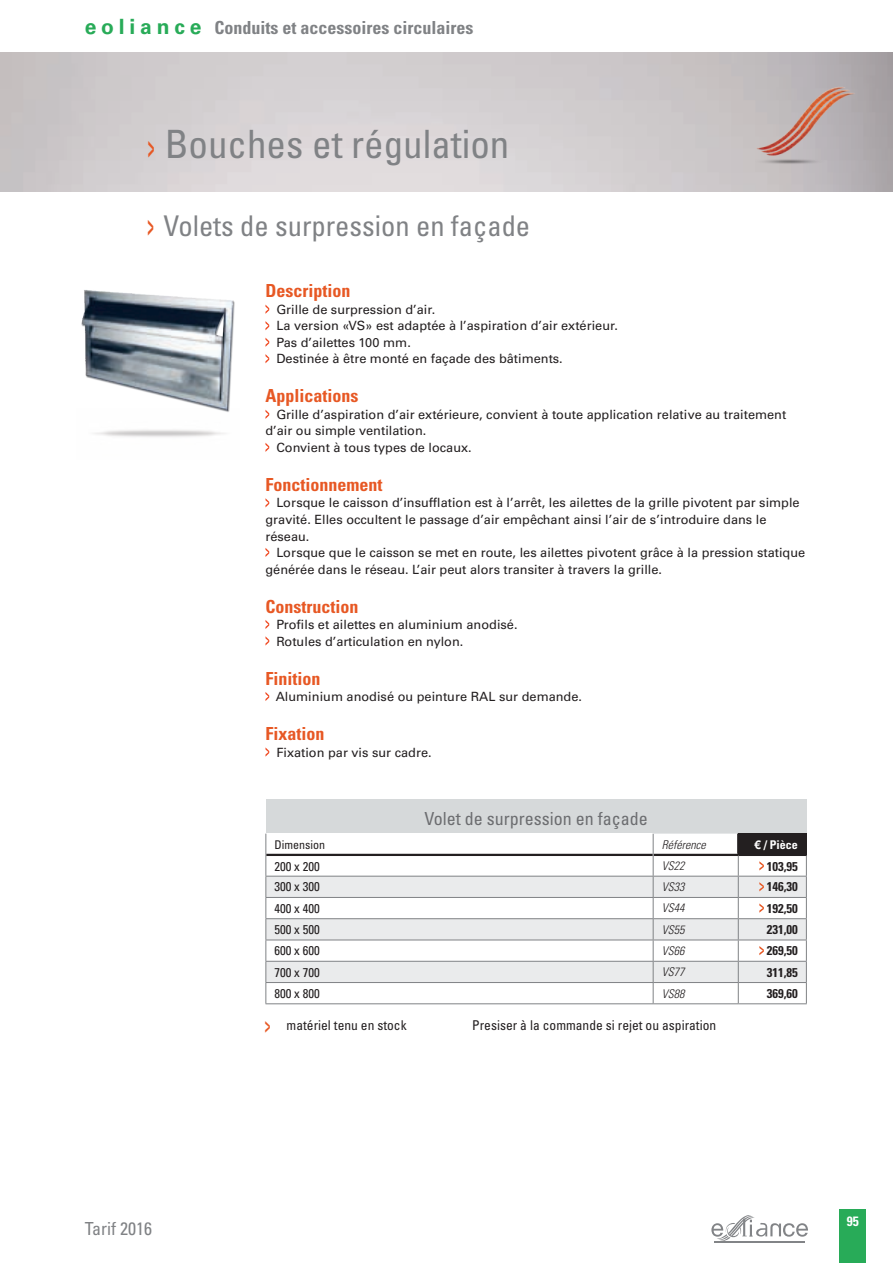
<style>
.page{position:relative;width:893px;height:1263px;background:#fff}
.page>*{position:absolute;margin:0;border:0;box-sizing:border-box;transform-origin:0 0}
.t1{font:condensed 39px "Univers LT Std";color:#808285}
.t2{font:condensed 28.5px "Univers LT Std";color:#808285}
.t3{font:700 condensed 18px "Univers LT Std";color:#e75824}
.t4{font:700 condensed 18px "Univers LT Std";color:#808285}
.t5{font:condensed 18px "Univers LT Std";color:#6c6d70}
.t6{font:condensed 18px "Univers LT Std";color:#808285}
.t7{font:condensed 13.5px "Univers LT Std";color:#231f20}
.t8{font:700 condensed 13.5px "Univers LT Std";color:#fff}
.t9{font:12.75px/16.5px "Univers LT Std";color:#231f20}
.t10{font:condensed 12.75px "Univers LT Std";color:#231f20}
.t11{font:700 condensed 12.75px "Univers LT Std";color:#231f20}
.t12{font:italic 300 condensed 12px "Univers LT Std";color:#231f20}
.t13{font:condensed 12px "Univers LT Std";color:#231f20}
.t14{font:700 condensed 12px "Univers LT Std";color:#fff}
.s1{font-stretch:normal;font-size:21px;color:#28ab58}
.s2{font-family:"Poplar Std";font-stretch:normal;font-size:30px;color:#e75824}
.s3{font-family:"Poplar Std";font-stretch:normal;color:#e75824}
.s4{font-family:"Helvetica Neue LT Pro";font-stretch:normal}
.s5{font-family:"Poplar Std";font-stretch:normal;font-size:21px;color:#e75824}
</style>
<div class="page">
<div style="left:839px;top:1208px;width:26px;height:54px;background:#28ab58"></div>
<svg style="left:711px;top:1215px;width:96px;height:25px"></svg>
<hr style="left:713px;top:1241px;width:91px;height:1px;background:#828487">
<img style="left:738px;top:75px;width:128px;height:104px">
<svg style="left:265px;top:304px;width:4px;height:10px"></svg>
<svg style="left:265px;top:321px;width:4px;height:9px"></svg>
<svg style="left:265px;top:337px;width:4px;height:10px"></svg>
<svg style="left:265px;top:354px;width:4px;height:9px"></svg>
<svg style="left:265px;top:409px;width:4px;height:10px"></svg>
<svg style="left:265px;top:442px;width:4px;height:10px"></svg>
<svg style="left:265px;top:498px;width:4px;height:9px"></svg>
<svg style="left:265px;top:548px;width:4px;height:9px"></svg>
<svg style="left:265px;top:620px;width:4px;height:9px"></svg>
<svg style="left:265px;top:636px;width:4px;height:9px"></svg>
<svg style="left:265px;top:692px;width:4px;height:9px"></svg>
<svg style="left:265px;top:747px;width:4px;height:9px"></svg>
<div style="left:266px;top:799px;width:540px;height:34px;background:#d6d9da"></div>
<svg style="left:266px;top:833px;width:539px;height:170px"></svg>
<div style="left:738px;top:833px;width:68px;height:21px;background:#231f20"></div>
<svg style="left:266px;top:876px;width:539px;height:105px;fill:#eaebec"></svg>
<hr style="left:265px;top:875px;width:388px;height:1px;background:#808285">
<hr style="left:653px;top:875px;width:85px;height:1px;background:#808285">
<hr style="left:738px;top:875px;width:68px;height:1px;background:#808285">
<hr style="left:265px;top:896px;width:388px;height:1px;background:#808285">
<hr style="left:653px;top:896px;width:85px;height:1px;background:#808285">
<hr style="left:738px;top:896px;width:68px;height:1px;background:#808285">
<hr style="left:265px;top:918px;width:388px;height:1px;background:#808285">
<hr style="left:653px;top:918px;width:85px;height:1px;background:#808285">
<hr style="left:738px;top:918px;width:68px;height:1px;background:#808285">
<hr style="left:265px;top:939px;width:388px;height:1px;background:#808285">
<hr style="left:653px;top:939px;width:85px;height:1px;background:#808285">
<hr style="left:738px;top:939px;width:68px;height:1px;background:#808285">
<hr style="left:265px;top:960px;width:388px;height:1px;background:#808285">
<hr style="left:653px;top:960px;width:85px;height:1px;background:#808285">
<hr style="left:738px;top:960px;width:68px;height:1px;background:#808285">
<hr style="left:265px;top:981px;width:388px;height:1px;background:#808285">
<hr style="left:653px;top:981px;width:85px;height:1px;background:#808285">
<hr style="left:738px;top:981px;width:68px;height:1px;background:#808285">
<svg style="left:737px;top:855px;width:1px;height:148px"></svg>
<hr style="left:265px;top:1003px;width:388px;height:1px;background:#808285">
<hr style="left:653px;top:1003px;width:85px;height:1px;background:#808285">
<hr style="left:738px;top:1003px;width:68px;height:1px;background:#808285">
<hr style="left:736px;top:833px;width:3px;height:20px;background:#231f20">
<hr style="left:266px;top:853px;width:386px;height:2px;background:#231f20">
<hr style="left:653px;top:853px;width:85px;height:2px;background:#231f20">
<svg style="left:265px;top:833px;width:1px;height:170px"></svg>
<svg style="left:805px;top:855px;width:1px;height:148px"></svg>
<svg style="left:652px;top:833px;width:1px;height:170px"></svg>
<hr style="left:738px;top:853px;width:68px;height:2px;background:#231f20">
<svg style="left:759px;top:861px;width:4px;height:9px"></svg>
<svg style="left:759px;top:882px;width:4px;height:9px"></svg>
<svg style="left:759px;top:903px;width:4px;height:9px"></svg>
<svg style="left:759px;top:945px;width:4px;height:10px"></svg>
<img style="left:81px;top:290px;width:154px;height:118px">
<img style="left:94px;top:408px;width:136px;height:29px">
<p class="t4" style="left:85px;top:17px;width:390px"><span class="s1">e o l i a n c e</span> Conduits et accessoires circulaires</p>
<p class="t1" style="left:148px;top:120px;width:363px"><span class="s2">&gt;</span> Bouches et régulation</p>
<p class="t2" style="left:147px;top:208px;width:384px"><span class="s3">&gt;</span> Volets de surpression en façade</p>
<p class="t3" style="left:265px;top:280px;width:86px">Description</p>
<p class="t9" style="left:276px;top:301px;width:343px">Grille de surpression d’air.<br>La version «VS» est adaptée à l’aspiration d’air extérieur.<br>Pas d’ailettes 100 mm.<br>Destinée à être monté en façade des bâtiments.</p>
<p class="t3" style="left:265px;top:385px;width:95px">Applications</p>
<p class="t9" style="left:276px;top:406px;width:511px">Grille d’aspiration d’air extérieure, convient à toute application relative au traitement</p>
<p class="t9" style="left:265px;top:422px;width:162px">d’air ou simple ventilation.</p>
<p class="t9" style="left:276px;top:439px;width:197px">Convient à tous types de locaux.</p>
<p class="t3" style="left:265px;top:473px;width:119px">Fonctionnement</p>
<p class="t9" style="left:276px;top:494px;width:524px">Lorsque le caisson d’insufflation est à l’arrêt, les ailettes de la grille pivotent par simple</p>
<p class="t9" style="left:265px;top:511px;width:502px">gravité. Elles occultent le passage d’air empêchant ainsi l’air de s’introduire dans le</p>
<p class="t9" style="left:265px;top:527px;width:45px">réseau.</p>
<p class="t9" style="left:276px;top:544px;width:530px">Lorsque que le caisson se met en route, les ailettes pivotent grâce à la pression statique</p>
<p class="t9" style="left:265px;top:560px;width:398px">générée dans le réseau. L’air peut alors transiter à travers la grille.</p>
<p class="t3" style="left:265px;top:595px;width:95px">Construction</p>
<p class="t9" style="left:276px;top:616px;width:243px">Profils et ailettes en aluminium anodisé.<br>Rotules d’articulation en nylon.</p>
<p class="t3" style="left:265px;top:667px;width:57px">Finition</p>
<p class="t9" style="left:275px;top:688px;width:308px">Aluminium anodisé ou peinture RAL sur demande.</p>
<p class="t3" style="left:265px;top:722px;width:61px">Fixation</p>
<p class="t9" style="left:276px;top:743px;width:157px">Fixation par vis sur cadre.</p>
<p class="t5" style="left:424px;top:807px;width:225px">Volet de surpression en façade</p>
<p class="t13" style="left:274px;top:836px;width:52px">Dimension</p>
<p class="t12" style="left:661px;top:837px;width:45px">Référence</p>
<p class="t14" style="left:754px;top:836px;width:45px"><span class="s4">€</span> / Pièce</p>
<p class="t10" style="left:274px;top:857px;width:47px">200 x 200</p>
<p class="t12" style="left:661px;top:858px;width:24px">VS22</p>
<p class="t11" style="left:766px;top:858px;width:33px">103,95</p>
<p class="t10" style="left:274px;top:878px;width:47px">300 x 300</p>
<p class="t12" style="left:661px;top:879px;width:24px">VS33</p>
<p class="t11" style="left:766px;top:878px;width:33px">146,30</p>
<p class="t10" style="left:274px;top:899px;width:47px">400 x 400</p>
<p class="t12" style="left:661px;top:900px;width:24px">VS44</p>
<p class="t11" style="left:766px;top:900px;width:33px">192,50</p>
<p class="t10" style="left:274px;top:921px;width:47px">500 x 500</p>
<p class="t12" style="left:661px;top:922px;width:24px">VS55</p>
<p class="t11" style="left:766px;top:921px;width:33px">231,00</p>
<p class="t10" style="left:274px;top:942px;width:47px">600 x 600</p>
<p class="t12" style="left:661px;top:943px;width:24px">VS66</p>
<p class="t11" style="left:766px;top:942px;width:33px">269,50</p>
<p class="t10" style="left:274px;top:963px;width:47px">700 x 700</p>
<p class="t12" style="left:661px;top:964px;width:24px">VS77</p>
<p class="t11" style="left:766px;top:963px;width:33px">311,85</p>
<p class="t10" style="left:274px;top:984px;width:47px">800 x 800</p>
<p class="t12" style="left:661px;top:985px;width:24px">VS88</p>
<p class="t11" style="left:766px;top:985px;width:33px">369,60</p>
<p class="t7" style="left:265px;top:1016px;width:143px"><span class="s5">&gt;</span> matériel tenu en stock</p>
<p class="t7" style="left:472px;top:1016px;width:245px">Presiser à la commande si rejet ou aspiration</p>
<p class="t6" style="left:85px;top:1217px;width:69px">Tarif 2016</p>
<p class="t8" style="left:846px;top:1212px;width:13px">95</p>
</div>
